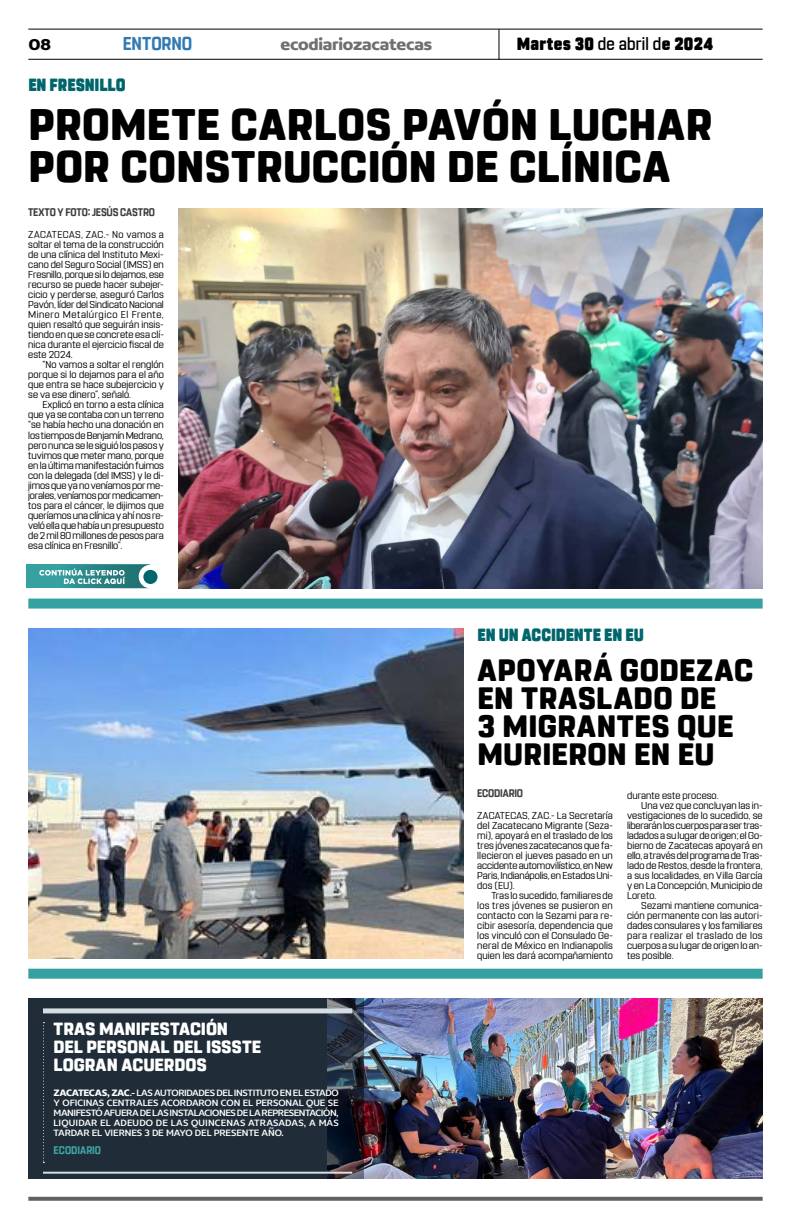
<style>
.page{position:relative;width:791px;height:1225px;background:#fff}
.page>*{position:absolute;margin:0;border:0;box-sizing:border-box;transform-origin:0 0}
.t1{font:800 44px/42px "Rohn Rounded";letter-spacing:.005em;color:#000}
.t2{font:800 30.8px/28px "Rohn Rounded";letter-spacing:.015em;color:#000}
.t3{font:700 18.6px "Rohn Rounded";letter-spacing:-.005em;color:#327ab3;scale:.91 1}
.t4{font:800 17.6px/18px "Rohn Rounded";color:#fff}
.t5{font:900 17.6px "Rohn Rounded";color:#00666c;scale:.87 1}
.t6{font:900 17.6px "Rohn Rounded";letter-spacing:.02em;color:#000;scale:.91 1}
.t7{font:700 16.9px "Concord";letter-spacing:-.01em;color:#706f6f}
.t8{font:700 16.9px "Concord";color:#000}
.t9{font:700 11px "Rohn Rounded";letter-spacing:-.01em;color:#3d3d3d;scale:.91 1}
.t10{font:700 11px "Rohn Rounded";letter-spacing:.005em;color:#3ba8a6;scale:.91 1}
.t11{font:10px/10px "Rohn Rounded";letter-spacing:.005em;color:#000;text-align:justify}
.t12{font:10px/10px "Concord";letter-spacing:-.015em;color:#fff;text-align:justify}
.t13{font:10px "Rohn Rounded";letter-spacing:-.015em;color:#000}
.t14{font:10px "Rohn Rounded";letter-spacing:.04em;color:#000}
.s1{font-weight:500}
.s2{font-weight:700}
</style>
<div class="page">
<hr style="left:28px;top:29px;width:735px;height:1px;background:#000">
<hr style="left:28px;top:59px;width:735px;height:1px;background:#000">
<hr style="left:498px;top:29px;width:1px;height:31px;background:#000">
<div style="left:28px;top:598px;width:735px;height:10px;background:#36a1a1"></div>
<div style="left:28px;top:968px;width:735px;height:10px;background:#36a1a1"></div>
<svg style="left:28px;top:1196px;width:735px;height:4px;background:#7f7f7f"></svg>
<div style="left:27px;top:564px;width:123px;height:24px;background:#36a1a1"></div>
<svg style="left:39px;top:565px;width:119px;height:23px"></svg>
<img style="left:178px;top:208px;width:585px;height:380px">
<img style="left:28px;top:628px;width:435px;height:330px">
<img style="left:364px;top:998px;width:399px;height:180px">
<svg style="left:28px;top:998px;width:336px;height:180px;background:#212d38"></svg>
<svg style="left:43px;top:1022px;width:1px;height:141px"></svg>
<div style="left:43px;top:1008px;width:309px;height:5px;background:#d6dee3"></div>
<hr style="left:43px;top:1171px;width:309px;height:2px;background:#d6dee3">
<h3 class="t8" style="left:28px;top:34px;width:24px">08</h3>
<h3 class="t3" style="left:123px;top:33px;width:78px">ENTORNO</h3>
<h3 class="t7" style="left:280px;top:34px;width:153px">ecodiariozacatecas</h3>
<h3 class="t6" style="left:517px;top:34px;width:217px">Martes 30 <span class="s1">de abril d</span>e 2024</h3>
<h3 class="t5" style="left:28px;top:75px;width:113px">EN FRESNILLO</h3>
<h1 class="t1" style="left:28px;top:104px;width:685px">PROMETE CARLOS PAVÓN LUCHAR<br>POR CONSTRUCCIÓN DE CLÍNICA</h1>
<p class="t9" style="left:28px;top:206px;width:141px">TEXTO Y FOTO: JESÚS CASTRO</p>
<p class="t11" style="left:28px;top:230px;width:137px">ZACATECAS, ZAC.- No vamos a soltar el tema de la construcción de una clínica del Instituto Mexi&shy;cano del Seguro Social (IMSS) en Fresnillo, porque si lo dejamos, ese recurso se puede hacer subejer&shy;cicio y perderse, aseguró Carlos Pavón, líder del Sindicato Nacional Minero Metalúrgico El Frente, quien resaltó que seguirán insis&shy;tiendo en que se concrete esa clí&shy;nica durante el ejercicio fiscal de este 2024.</p>
<p class="t11" style="left:28px;top:360px;width:137px;text-indent:14px">“No vamos a soltar el renglón porque si lo dejamos para el año que entra se hace subejercicio y se va ese dinero”, señaló.</p>
<p class="t11" style="left:28px;top:400px;width:137px;text-indent:14px">Explicó en torno a esta clínica que ya se contaba con un terreno “se había hecho una donación en los tiempos de Benjamín Medrano, pero nunca se le siguió los pasos y tuvimos que meter mano, porque en la última manifestación fuimos con la delegada (del IMSS) y le di&shy;jimos que ya no veníamos por me&shy;jorales, veníamos por medicamen&shy;tos para el cáncer, le dijimos que queríamos una clínica y ahí nos re&shy;veló ella que había un presupuesto de 2 mil 80 millones de pesos para esa clínica en Fresnillo”.</p>
<h3 class="t4" style="left:54px;top:1020px;width:209px">TRAS MANIFESTACIÓN<br>DEL PERSONAL DEL ISSSTE<br>LOGRAN ACUERDOS</h3>
<p class="t12" style="left:54px;top:1087px;width:287px"><span class="s2">ZACATECAS, ZAC</span>.- LAS AUTORIDADES DEL INSTITUTO EN EL ESTADO Y OFICINAS CENTRALES ACORDARON CON EL PERSONAL QUE SE MANIFESTÓ AFUERA DE LAS INSTALACIONES DE LA REPRESENTACIÓN, LIQUIDAR EL ADEUDO DE LAS QUINCENAS ATRASADAS, A MÁS TARDAR EL VIERNES 3 DE MAYO DEL PRESENTE AÑO.</p>
<p class="t10" style="left:54px;top:1144px;width:54px">ECODIARIO</p>
<h3 class="t5" style="left:477px;top:625px;width:193px">EN UN ACCIDENTE EN EU</h3>
<h2 class="t2" style="left:477px;top:656px;width:278px">APOYARÁ GODEZAC<br>EN TRASLADO DE<br>3 MIGRANTES QUE<br>MURIERON EN EU</h2>
<p class="t9" style="left:477px;top:787px;width:52px">ECODIARIO</p>
<p class="t11" style="left:477px;top:810px;width:137px">ZACATECAS, ZAC.- La Secretaría del Zacatecano Migrante (Seza&shy;mi), apoyará en el traslado de los tres jóvenes zacatecanos que fa&shy;llecieron el jueves pasado en un accidente automovilístico, en New Paris, Indianápolis, en Estados Uni&shy;dos (EU).</p>
<p class="t11" style="left:477px;top:890px;width:137px;text-indent:14px">Tras lo sucedido, familiares de los tres jóvenes se pusieron en contacto con la Sezami para re&shy;cibir asesoría, dependencia que los vinculó con el Consulado Ge&shy;neral de México en Indianapolis quien les dará acompañamiento</p>
<p class="t11" style="left:627px;top:790px;width:93px">durante este proceso.</p>
<p class="t11" style="left:641px;top:800px;width:123px">Una vez que concluyan las in-</p>
<p class="t11" style="left:627px;top:810px;width:137px">vestigaciones de lo sucedido, se</p>
<p class="t13" style="left:627px;top:819px;width:137px">liberarán los cuerpos para ser tras-</p>
<p class="t11" style="left:627px;top:830px;width:137px">ladados a su lugar de origen; el Go-</p>
<p class="t11" style="left:627px;top:840px;width:137px">bierno de Zacatecas apoyará en</p>
<p class="t13" style="left:627px;top:849px;width:137px">ello, a través del programa de Tras-</p>
<p class="t11" style="left:627px;top:860px;width:137px">lado de Restos, desde la frontera,</p>
<p class="t11" style="left:627px;top:870px;width:137px">a sus localidades, en Villa García</p>
<p class="t11" style="left:627px;top:880px;width:137px">y en La Concepción, Municipio de</p>
<p class="t11" style="left:627px;top:890px;width:31px">Loreto.</p>
<p class="t11" style="left:641px;top:900px;width:123px">Sezami mantiene comunica-</p>
<p class="t11" style="left:627px;top:910px;width:137px">ción permanente con las autori-</p>
<p class="t11" style="left:627px;top:920px;width:137px">dades consulares y los familiares</p>
<p class="t14" style="left:627px;top:929px;width:137px">para realizar el traslado de los</p>
<p class="t11" style="left:627px;top:940px;width:137px">cuerpos a su lugar de origen lo an-</p>
<p class="t11" style="left:627px;top:950px;width:48px">tes posible.</p>
</div>
